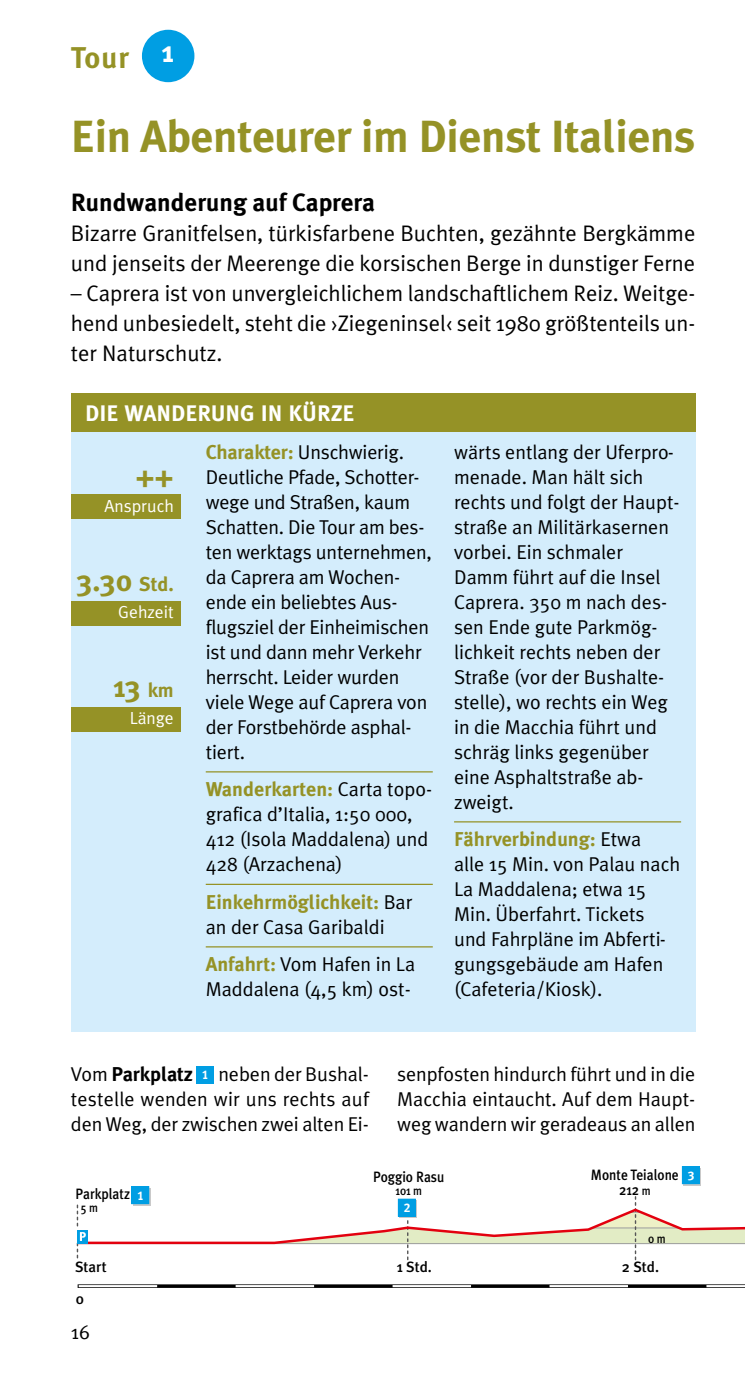
<style>
.page{position:relative;width:745px;height:1382px;background:#fff}
.page>*{position:absolute;margin:0;border:0;box-sizing:border-box;transform-origin:0 0}
.t1{font:700 45px "Meta Plus";letter-spacing:-.01em;color:#959226}
.t2{font:700 30px "Meta Plus";color:#959226}
.t3{font:700 25px "Meta Plus";color:#000}
.t4{font:22.5px/30px "Meta Plus Normal";color:#000}
.t5{font:700 22.5px "Meta Plus";color:#fff}
.t6{font:20px/25px "Meta Plus Normal";color:#000}
.t7{font:700 20px "Meta Plus";color:#959226}
.t8{font:700 20px "Meta Plus";letter-spacing:-.005em;color:#000}
.t9{font:17.5px "Meta Plus Normal";color:#fff}
.t10{font:15px/15px "Meta Plus Medium Roman+FOZEPD";color:#000;text-align:center;scale:.9 1}
.t11{font:15px/32.5px "Meta Plus Medium Roman+FOZEPD";color:#000}
.t12{font:12.5px "Meta Plus Medium Roman+FOZEPD";color:#000;scale:.9 1}
.t13{font:12.5px "Meta Plus Bold Caps+KDNQLH";color:#fff}
.t14{font:12.5px "Meta Plus Bold Caps";color:#fff}
.s1{font-size:20px}
.s2{font-family:"Meta Plus";font-weight:700;color:#959226}
.s3{font-family:"Meta Plus Normal";font-weight:400;color:#000}
.s4{font-family:"Meta Plus Normal";font-weight:400}
.s5{font-size:12.5px}
</style>
<div class="page">
<div style="left:196px;top:1067px;width:17px;height:17px;background:#009ee3"></div>
<div style="left:71px;top:393px;width:623px;height:638px;background:#d4edfc"></div>
<hr style="left:454px;top:821px;width:226px;height:1px;background:#959226">
<hr style="left:206px;top:771px;width:226px;height:1px;background:#959226">
<hr style="left:206px;top:884px;width:226px;height:1px;background:#959226">
<hr style="left:206px;top:946px;width:226px;height:1px;background:#959226">
<div style="left:71px;top:393px;width:623px;height:38px;background:#959226"></div>
<div style="left:71px;top:494px;width:110px;height:25px;background:#959226"></div>
<div style="left:71px;top:601px;width:110px;height:24px;background:#959226"></div>
<div style="left:71px;top:707px;width:110px;height:25px;background:#959226"></div>
<div style="left:142px;top:30px;width:52px;height:52px;background:#009ee3;border-radius:50%"></div>
<svg style="left:78px;top:1284px;width:666px;height:4px"></svg>
<svg style="left:79px;top:1285px;width:665px;height:2px"></svg>
<svg style="left:76px;top:1197px;width:669px;height:63px"></svg>
<svg style="left:133px;top:1188px;width:17px;height:17px"></svg>
<div style="left:132px;top:1187px;width:17px;height:17px;background:#009ee3"></div>
<div style="left:131px;top:1186px;width:18px;height:18px;border:1px solid #009ee3"></div>
<div style="left:399px;top:1201px;width:17px;height:17px;background:#009ee3"></div>
<div style="left:398px;top:1199px;width:17px;height:17px;border:1px solid #009ee3"></div>
<svg style="left:683px;top:1168px;width:17px;height:17px"></svg>
<div style="left:682px;top:1167px;width:17px;height:17px;background:#009ee3"></div>
<div style="left:681px;top:1166px;width:18px;height:18px;border:1px solid #009ee3"></div>
<h2 class="t2" style="left:71px;top:45px;width:105px">Tour <sup>1</sup></h2>
<h1 class="t1" style="left:71px;top:119px;width:625px">Ein Abenteurer im Dienst Italiens</h1>
<p class="t3" style="left:71px;top:192px;width:305px">Rundwanderung auf Caprera</p>
<p class="t4" style="left:71px;top:220px;width:625px">Bizarre Granitfelsen, türkisfarbene Buchten, gezähnte Bergkämme und jenseits der Meerenge die korsischen Berge in dunstiger Ferne</p>
<p class="t4" style="left:71px;top:280px;width:625px;text-align:justify">– Caprera ist von unvergleichlichem landschaftlichem Reiz. Weit ge&shy;hend unbesiedelt, steht die ›Ziegeninsel‹ seit 1980 größtenteils un&shy;ter Naturschutz.</p>
<p class="t5" style="left:85px;top:404px;width:271px">DIE WANDERUNG IN KÜRZE</p>
<h2 class="t2" style="left:136px;top:466px;width:39px">++</h2>
<p class="t9" style="left:104px;top:499px;width:71px">Anspruch</p>
<h2 class="t2" style="left:77px;top:569px;width:98px">3.30 <span class="s1">Std.</span></h2>
<p class="t9" style="left:118px;top:605px;width:57px">Gehzeit</p>
<h2 class="t2" style="left:113px;top:675px;width:62px">13 <span class="s1">km</span></h2>
<p class="t9" style="left:130px;top:712px;width:46px">Länge</p>
<p class="t6" style="left:206px;top:441px;width:227px"><span class="s2">Charakter:</span> Unschwierig.<br>Deutliche Pfade, Schotter&shy;wege und Straßen, kaum<br>Schatten. Die Tour am bes - ten werktags unternehmen, da Caprera am Wo chen&shy;ende ein beliebtes Aus&shy;flugs ziel der Einheimischen ist und dann mehr Verkehr herrscht. Leider wurden viele Wege auf Caprera von der Forstbehörde asphal&shy;tiert.</p>
<p class="t7" style="left:206px;top:782px;width:228px">Wanderkarten: <span class="s3">Carta topo-</span></p>
<p class="t6" style="left:206px;top:803px;width:224px">grafica d’Italia, 1:50 000,<br>412 (Isola Maddalena) und<br>428 (Arzachena)</p>
<p class="t7" style="left:206px;top:894px;width:208px">Einkehrmöglichkeit: <span class="s3">Bar</span></p>
<p class="t6" style="left:206px;top:910px;width:211px;line-height:37.5px">an der Casa Garibaldi<br><span class="s2">Anfahrt:</span> Vom Hafen in La</p>
<p class="t6" style="left:206px;top:978px;width:206px">Maddalena (4,5 km) ost-</p>
<p class="t6" style="left:454px;top:441px;width:227px">wärts entlang der Uferpro&shy;menade. Man hält sich rechts und folgt der Haupt&shy;straße an Militär kasernen vorbei. Ein schmaler<br>Damm führt auf die Insel<br>Caprera. 350 m nach des&shy;sen Ende gute Parkmög&shy;lichkeit rechts neben der<br>Straße (vor der Bushalte&shy;stelle), wo rechts ein Weg in die Macchia führt und schräg links gegenüber eine Asphaltstraße ab&shy;zweigt.</p>
<p class="t7" style="left:454px;top:832px;width:189px">Fährverbindung: <span class="s3">Etwa</span></p>
<p class="t6" style="left:454px;top:853px;width:227px">alle 15 Min. von Palau nach<br>La Maddalena; etwa 15<br>Min. Überfahrt. Tickets und Fahrpläne im Abferti&shy;gungsgebäude am Hafen (Cafeteria/Kiosk).</p>
<p class="t8" style="left:71px;top:1066px;width:123px"><span class="s4">Vom</span> Parkplatz</p>
<p class="t6" style="left:71px;top:1063px;width:299px;text-align:justify;text-indent:147px">neben der Bushal&shy;testelle wenden wir uns rechts auf den Weg, der zwischen zwei alten Ei-</p>
<p class="t14" style="left:202px;top:1067px;width:8px">1</p>
<p class="t6" style="left:397px;top:1063px;width:299px;text-align:justify">senpfosten hindurch führt und in die Macchia eintaucht. Auf dem Haupt&shy;weg wandern wir gerade aus an allen</p>
<p class="t10" style="left:76px;top:1187px;width:62px">Parkplatz</p>
<p class="t12" style="left:81px;top:1202px;width:21px">5 m</p>
<p class="t13" style="left:137px;top:1188px;width:8px">1</p>
<p class="t11" style="left:75px;top:1251px;width:33px">Start<br>0</p>
<p class="t6" style="left:71px;top:1321px;width:20px">16</p>
<p class="t10" style="left:373px;top:1170px;width:81px">Poggio Rasu</p>
<p class="t12" style="left:395px;top:1185px;width:31px">101 m</p>
<p class="t13" style="left:403px;top:1201px;width:8px">2</p>
<p class="t11" style="left:396px;top:1251px;width:37px">1 Std.</p>
<p class="t10" style="left:590px;top:1168px;width:99px">Monte Teialone<br>212 <span class="s5">m</span></p>
<p class="t13" style="left:687px;top:1168px;width:8px">3</p>
<p class="t12" style="left:648px;top:1233px;width:21px">0 m</p>
<p class="t11" style="left:621px;top:1251px;width:39px">2 Std.</p>
</div>
